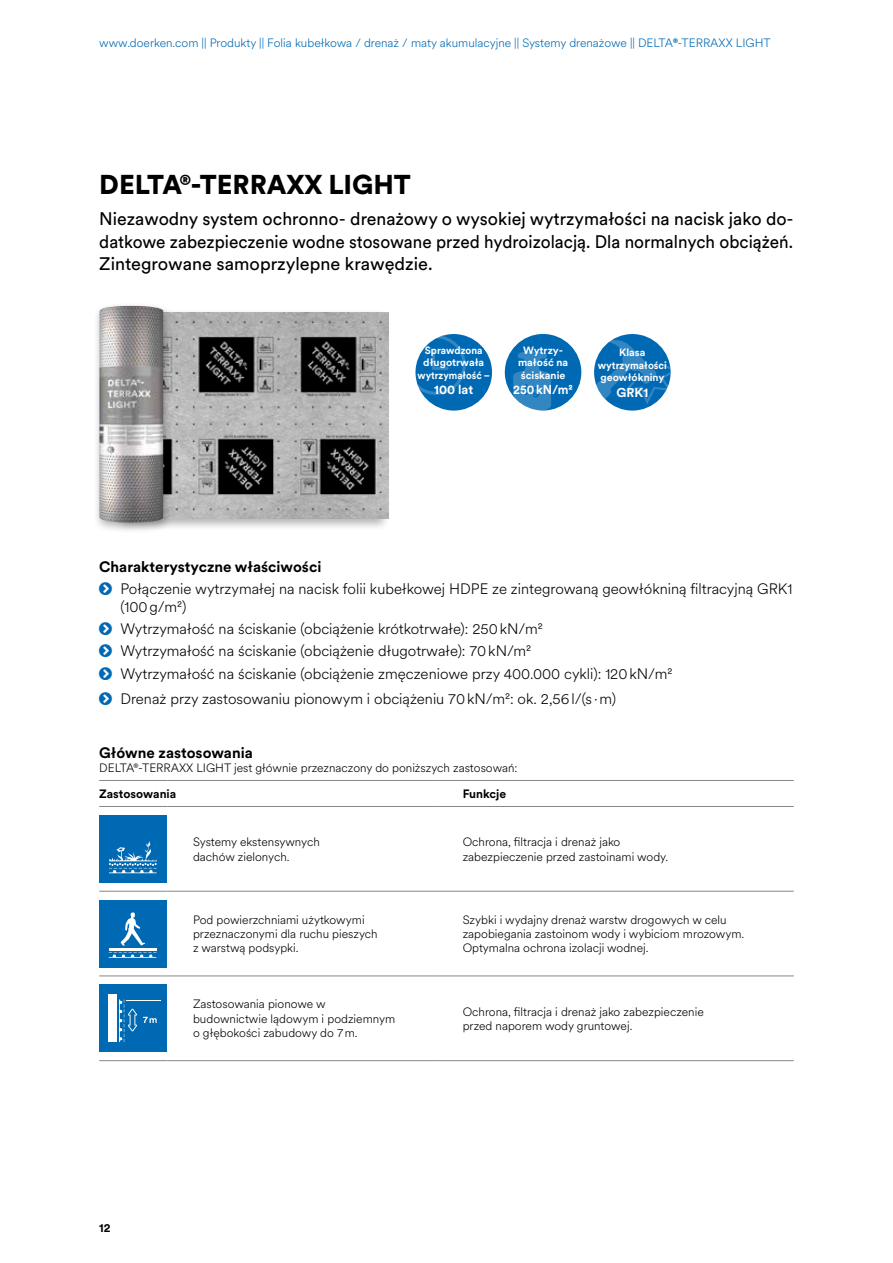
<style>
.page{position:relative;width:893px;height:1263px;background:#fff}
.page>*{position:absolute;margin:0;border:0;box-sizing:border-box;transform-origin:0 0}
.t1{font:900 27px "Circular XX";color:#000}
.t2{font:18px/22.5px "Circular XX";color:#000;text-align:justify}
.t3{font:300 15px/22.2px "Circular XX";color:#000}
.t4{font:700 15px "Circular XX";color:#000}
.t5{font:700 12.75px "Circular XX";color:#fff}
.t6{font:700 12.75px "Circular XX";color:#fff;scale:.95 1}
.t7{font:300 12px/14.4px "Circular XX";color:#000}
.t8{font:300 12px "Circular XX";color:#0069b4}
.t9{font:700 12px "Circular XX";color:#000}
.t10{font:700 10.5px/12.6px "Circular XX";color:#fff;text-align:center}
.t11{font:700 10.5px/12.6px "Circular XX";color:#fff;text-align:center;scale:.95 1}
.s1{font-weight:700}
</style>
<div class="page">
<div style="left:116px;top:309px;width:274px;height:222px;background:#000;opacity:.3"></div>
<img style="left:172px;top:313px;width:216px;height:206px">
<div style="left:93px;top:301px;width:79px;height:233px;background:#000;opacity:.3"></div>
<img style="left:99px;top:306px;width:64px;height:217px">
<hr style="left:99px;top:780px;width:69px;height:1px;background:#878787">
<hr style="left:168px;top:780px;width:269px;height:1px;background:#878787">
<hr style="left:437px;top:780px;width:357px;height:1px;background:#878787">
<hr style="left:99px;top:806px;width:69px;height:1px;background:#878787">
<hr style="left:168px;top:806px;width:269px;height:1px;background:#878787">
<hr style="left:437px;top:806px;width:357px;height:1px;background:#878787">
<hr style="left:99px;top:891px;width:69px;height:1px;background:#878787">
<hr style="left:168px;top:891px;width:269px;height:1px;background:#878787">
<hr style="left:437px;top:891px;width:357px;height:1px;background:#878787">
<hr style="left:99px;top:975px;width:69px;height:1px;background:#878787">
<hr style="left:168px;top:975px;width:269px;height:1px;background:#878787">
<hr style="left:437px;top:975px;width:357px;height:1px;background:#878787">
<hr style="left:99px;top:1060px;width:69px;height:1px;background:#878787">
<hr style="left:168px;top:1060px;width:269px;height:1px;background:#878787">
<hr style="left:437px;top:1060px;width:357px;height:1px;background:#878787">
<div style="left:99px;top:815px;width:68px;height:68px;background:#0069b4"></div>
<svg style="left:109px;top:841px;width:48px;height:32px"></svg>
<div style="left:99px;top:900px;width:68px;height:67px;background:#0069b4"></div>
<svg style="left:121px;top:912px;width:24px;height:33px"></svg>
<hr style="left:109px;top:948px;width:47px;height:3px;background:#fff">
<svg style="left:109px;top:952px;width:47px;height:6px"></svg>
<div style="left:99px;top:984px;width:68px;height:68px;background:#0069b4"></div>
<svg style="left:143px;top:1017px;width:14px;height:6px"></svg>
<div style="left:108px;top:994px;width:8px;height:48px;background:#fff"></div>
<hr style="left:126px;top:1000px;width:34px;height:1px;background:#fff">
<svg style="left:119px;top:999px;width:18px;height:43px"></svg>
<div style="left:505px;top:334px;width:76px;height:76px;background:#0069b4;border-radius:50%"></div>
<svg style="left:513px;top:352px;width:38px;height:58px"></svg>
<div style="left:594px;top:334px;width:77px;height:77px;background:#0069b4;border-radius:50%"></div>
<svg style="left:594px;top:339px;width:77px;height:72px"></svg>
<div style="left:415px;top:334px;width:77px;height:77px;background:#0069b4;border-radius:50%"></div>
<svg style="left:415px;top:335px;width:51px;height:60px"></svg>
<p class="t8" style="left:99px;top:35px;width:673px">www.doerken.com || Produkty || Folia kubełkowa / drenaż / maty akumulacyjne || Systemy drenażowe || DELTA<span class="s1">®</span>-TERRAXX LIGHT</p>
<h1 class="t1" style="left:99px;top:165px;width:313px">DELTA®-TERRAXX LIGHT</h1>
<h2 class="t2" style="left:99px;top:207px;width:696px">Niezawodny system ochronno- drenażowy o wysokiej wytrzymałości na nacisk jako do&shy;datkowe zabezpieczenie wodne stosowane przed hydroizolacją. Dla normalnych obciążeń.<br>Zintegrowane samoprzylepne krawędzie.</h2>
<p class="t11" style="left:418px;top:343px;width:78px">Sprawdzona długotrwała wytrzymałość –</p>
<p class="t5" style="left:434px;top:381px;width:41px">100 lat</p>
<p class="t10" style="left:518px;top:343px;width:52px">Wytrzy&shy;małość na ściskanie</p>
<p class="t6" style="left:513px;top:381px;width:64px">250kN/m²</p>
<p class="t10" style="left:598px;top:346px;width:70px">Klasa wytrzymałości geowłókniny</p>
<p class="t5" style="left:617px;top:383px;width:33px">GRK1</p>
<p class="t4" style="left:99px;top:556px;width:224px">Charakterystyczne właściwości</p>
<p class="t3" style="left:121px;top:579px;width:673px;line-height:18px">Połączenie wytrzymałej na nacisk folii kubełkowej HDPE ze zintegrowaną geowłókniną filtracyjną GRK1 (100g/m²)</p>
<p class="t3" style="left:121px;top:617px;width:553px">Wytrzymałość na ściskanie (obciążenie krótkotrwałe): 250kN/m²<br>Wytrzymałość na ściskanie (obciążenie długotrwałe): 70kN/m²<br>Wytrzymałość na ściskanie (obciążenie zmęczeniowe przy 400.000 cykli): 120kN/m²</p>
<p class="t3" style="left:121px;top:687px;width:497px">Drenaż przy zastosowaniu pionowym i obciążeniu 70kN/m²: ok. 2,56l/(s ·m)</p>
<p class="t4" style="left:99px;top:742px;width:155px">Główne zastosowania</p>
<p class="t7" style="left:99px;top:760px;width:420px">DELTA®-TERRAXX LIGHT jest głównie przeznaczony do poniższych zastosowań:</p>
<p class="t9" style="left:99px;top:785px;width:79px">Zastosowania</p>
<p class="t9" style="left:463px;top:785px;width:45px">Funkcje</p>
<p class="t7" style="left:193px;top:834px;width:128px">Systemy ekstensywnych dachów zielonych.</p>
<p class="t7" style="left:463px;top:834px;width:207px">Ochrona, filtracja i drenaż jako zabezpieczenie przed zastoinami wody.</p>
<p class="t7" style="left:193px;top:912px;width:186px">Pod powierzchniami użytkowymi przeznaczonymi dla ruchu pieszych z warstwą podsypki.</p>
<p class="t7" style="left:463px;top:912px;width:283px">Szybki i wydajny drenaż warstw drogowych w celu zapobiegania zastoinom wody i wybiciom mrozowym.<br>Optymalna ochrona izolacji wodnej.</p>
<p class="t9" style="left:99px;top:1219px;width:13px">12</p>
<p class="t7" style="left:193px;top:996px;width:204px">Zastosowania pionowe w budownictwie lądowym i podziemnym o głębokości zabudowy do 7m.</p>
<p class="t7" style="left:463px;top:1004px;width:243px">Ochrona, filtracja i drenaż jako zabezpieczenie przed naporem wody gruntowej.</p>
</div>
